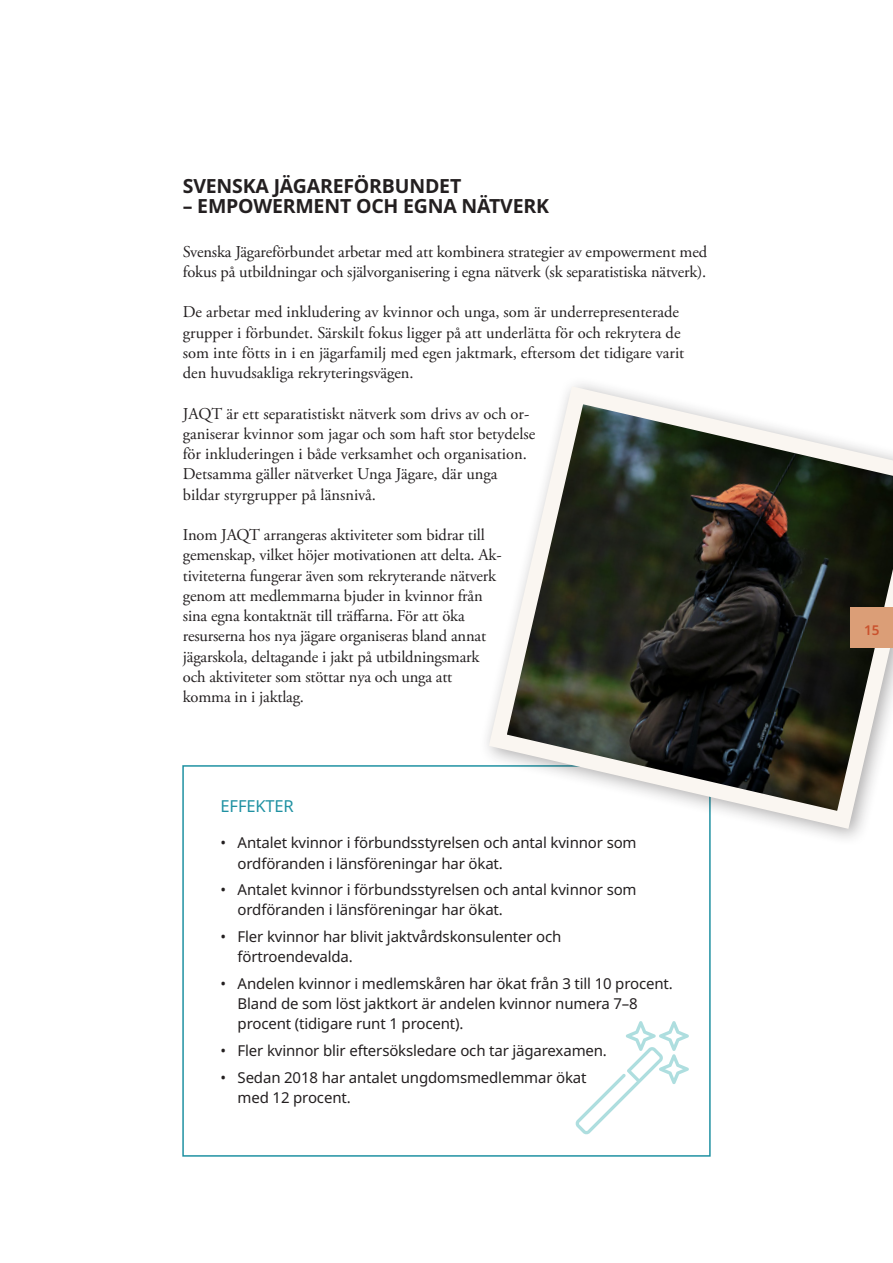
<style>
.page{position:relative;width:893px;height:1263px;background:#fff}
.page>*{position:absolute;margin:0;border:0;box-sizing:border-box;transform-origin:0 0}
.t1{font:700 19.5px "Noto Sans";letter-spacing:-.01em;color:#231f20}
.BRÖDTEXT___Normal{font:16.5px/20.2px "Adobe Garamond Pro";letter-spacing:-.01em;color:#231f20}
.t2{font:16.5px "Noto Sans";letter-spacing:-.01em;color:#1f91a2}
.t3{font:15px/20.2px "Noto Sans";letter-spacing:-.01em;color:#231f20}
.t4{font:600 13.5px "Noto Sans";color:#ca522d}
</style>
<div class="page">
<div style="left:182px;top:765px;width:529px;height:392px;border:2px solid #1f91a2"></div>
<svg style="left:575px;top:1021px;width:114px;height:114px"></svg>
<div style="left:478px;top:376px;width:415px;height:471px;background:#fff"></div>
<svg style="left:480px;top:384px;width:413px;height:454px"></svg>
<div style="left:850px;top:608px;width:43px;height:40px;background:#db9e77"></div>
<h2 class="t1" style="left:183px;top:172px;width:280px">SVENSKA JÄGAREFÖRBUNDET</h2>
<h2 class="t1" style="left:183px;top:192px;width:368px">– EMPOWERMENT OCH EGNA NÄTVERK</h2>
<p class="BRÖDTEXT___Normal" style="left:183px;top:242px;width:526px">Svenska Jägareförbundet arbetar med att kombinera strategier av empowerment med fokus på utbildningar och självorganisering i egna nätverk (sk separatistiska nätverk).</p>
<p class="BRÖDTEXT___Normal" style="left:183px;top:302px;width:503px">De arbetar med inkludering av kvinnor och unga, som är underrepresenterade grupper i förbundet. Särskilt fokus ligger på att underlätta för och rekrytera de som inte fötts in i en jägarfamilj med egen jaktmark, eftersom det tidigare varit den huvudsakliga rekryteringsvägen.</p>
<p class="BRÖDTEXT___Normal" style="left:183px;top:404px;width:354px">JAQT är ett separatistiskt nätverk som drivs av och or&shy;ganiserar kvinnor som jagar och som haft stor betydelse för inkluderingen i både verksamhet och organisation.<br>Detsamma gäller nätverket Unga Jägare, där unga bildar styrgrupper på länsnivå.</p>
<p class="BRÖDTEXT___Normal" style="left:183px;top:525px;width:320px">Inom JAQT arrangeras aktiviteter som bidrar till gemenskap, vilket höjer motivationen att delta. Ak&shy;tiviteterna fungerar även som rekryterande nätverk genom att medlemmarna bjuder in kvinnor från sina egna kontaktnät till träffarna. För att öka resurserna hos nya jägare organiseras bland annat jägarskola, deltagande i jakt på utbildningsmark och aktiviteter som stöttar nya och unga att komma in i jaktlag.</p>
<h3 class="t2" style="left:221px;top:795px;width:75px">EFFEKTER</h3>
<p class="t3" style="left:238px;top:833px;width:401px;text-indent:-17px">• Antalet kvinnor i förbundsstyrelsen och antal kvinnor som ordföranden i länsföreningar har ökat.</p>
<p class="t3" style="left:238px;top:880px;width:401px;text-indent:-17px">• Antalet kvinnor i förbundsstyrelsen och antal kvinnor som ordföranden i länsföreningar har ökat.</p>
<p class="t3" style="left:238px;top:927px;width:325px;text-indent:-17px">• Fler kvinnor har blivit jaktvårdskonsulenter och förtroendevalda.</p>
<p class="t3" style="left:238px;top:974px;width:437px;text-indent:-17px">• Andelen kvinnor i medlemskåren har ökat från 3 till 10 procent.<br>Bland de som löst jaktkort är andelen kvinnor numera 7–8 procent (tidigare runt 1 procent).</p>
<p class="t3" style="left:221px;top:1041px;width:388px">• Fler kvinnor blir eftersöksledare och tar jägarexamen.</p>
<p class="t3" style="left:238px;top:1067px;width:351px;text-indent:-17px">• Sedan 2018 har antalet ungdomsmedlemmar ökat med 12 procent.</p>
<p class="t4" style="left:864px;top:621px;width:17px">15</p>
</div>
